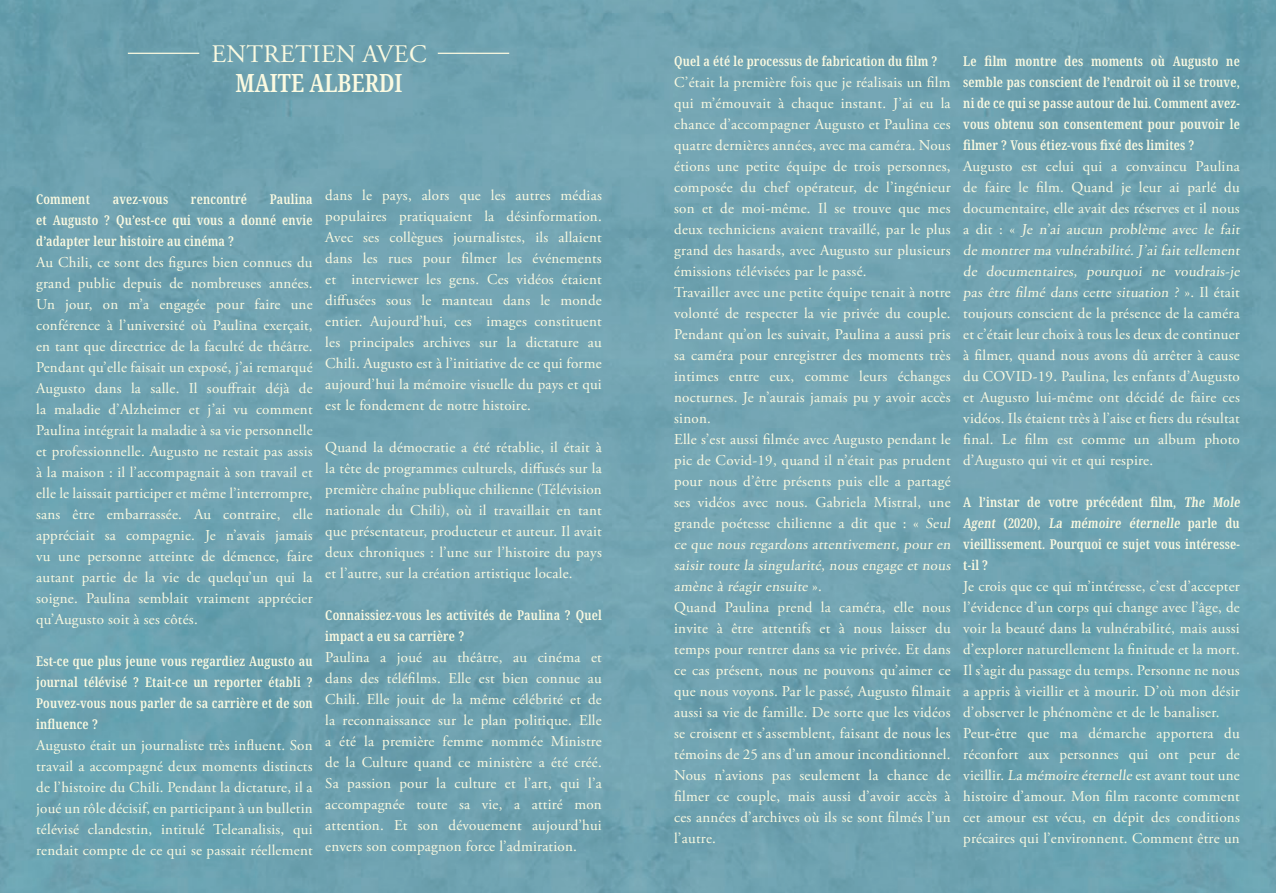
<style>
.page{position:relative;width:1276px;height:893px;background:#fff}
.page>*{position:absolute;margin:0;border:0;box-sizing:border-box;transform-origin:0 0}
.t1{font:25.2px "Adobe Garamond Pro";letter-spacing:.015em;color:#fbfae1}
.t2{font:600 extra-condensed 25.2px "Noto Serif";color:#fbfae1}
.t3{font:15px/21px "Adobe Garamond Pro";letter-spacing:.015em;color:#fbfae1;text-align:justify}
.t4{font:600 extra-condensed 13.5px/21px "Noto Serif";letter-spacing:.015em;color:#fbfae1;text-align:justify}
</style>
<div class="page">
<img style="left:0;top:0;width:1276px;height:893px">
<hr style="left:128px;top:53px;width:71px;height:1px;background:#fbfae1">
<hr style="left:438px;top:53px;width:71px;height:1px;background:#fbfae1">
<h1 class="t1" style="left:211px;top:39px;width:217px">ENTRETIEN AVEC</h1>
<h1 class="t2" style="left:235px;top:65px;width:168px">MAITE ALBERDI</h1>
<p class="t4" style="left:36px;top:189px;width:55px">Comment</p>
<p class="t4" style="left:113px;top:189px;width:57px">avez-vous</p>
<p class="t4" style="left:191px;top:189px;width:58px">rencontré</p>
<p class="t4" style="left:36px;top:189px;width:278px;text-indent:234px">Paulina et Augusto ? Qu’est-ce qui vous a donné envie d’adapter leur histoire au cinéma ?</p>
<p class="t3" style="left:36px;top:252px;width:278px">Au Chili, ce sont des figures bien connues du grand public depuis de nombreuses années.<br>Un jour, on m’a engagée pour faire une conférence à l’université où Paulina exerçait, en tant que directrice de la faculté de théâtre.<br>Pendant qu’elle faisait un exposé, j’ai remarqué Augusto dans la salle. Il souffrait déjà de la maladie d’Alzheimer et j’ai vu comment Paulina intégrait la maladie à sa vie personnelle et professionnelle. Augusto ne restait pas assis à la maison : il l’accompagnait à son travail et elle le laissait participer et même l’interrompre, sans être embarrassée. Au contraire, elle appréciait sa compagnie. Je n’avais jamais vu une personne atteinte de démence, faire autant partie de la vie de quelqu’un qui la soigne. Paulina semblait vraiment apprécier qu’Augusto soit à ses côtés.</p>
<p class="t4" style="left:36px;top:651px;width:278px">Est-ce que plus jeune vous regardiez Augusto au journal télévisé ? Etait-ce un reporter établi ?<br>Pouvez-vous nous parler de sa carrière et de son influence ?</p>
<p class="t3" style="left:36px;top:735px;width:278px">Augusto était un journaliste très influent. Son travail a accompagné deux moments distincts de l’histoire du Chili. Pendant la dictature, il a joué un rôle décisif, en participant à un bulletin télévisé clandestin, intitulé Teleanalisis, qui rendait compte de ce qui se passait réellement</p>
<p class="t3" style="left:325px;top:185px;width:278px">dans le pays, alors que les autres médias populaires pratiquaient la désinformation.<br>Avec ses collègues journalistes, ils allaient dans les rues pour filmer les événements et interviewer les gens. Ces vidéos étaient diffusées sous le manteau dans le monde entier. Aujourd’hui, ces images constituent les principales archives sur la dictature au Chili. Augusto est à l’initiative de ce qui forme aujourd’hui la mémoire visuelle du pays et qui est le fondement de notre histoire.</p>
<p class="t3" style="left:325px;top:437px;width:278px">Quand la démocratie a été rétablie, il était à la tête de programmes culturels, diffusés sur la première chaîne publique chilienne (Télévision nationale du Chili), où il travaillait en tant que présentateur, producteur et auteur. Il avait deux chroniques : l’une sur l’histoire du pays et l’autre, sur la création artistique locale.</p>
<p class="t4" style="left:325px;top:605px;width:278px">Connaissiez-vous les activités de Paulina ? Quel impact a eu sa carrière ?</p>
<p class="t3" style="left:325px;top:647px;width:278px">Paulina a joué au théâtre, au cinéma et dans des téléfilms. Elle est bien connue au Chili. Elle jouit de la même célébrité et de la reconnaissance sur le plan politique. Elle a été la première femme nommée Ministre de la Culture quand ce ministère a été créé.<br>Sa passion pour la culture et l’art, qui l’a accompagnée toute sa vie, a attiré mon attention. Et son dévouement aujourd’hui envers son compagnon force l’admiration.</p>
<p class="t4" style="left:674px;top:51px;width:265px">Quel a été le processus de fabrication du film ?</p>
<p class="t3" style="left:674px;top:72px;width:280px;text-align:left">C’était la première fois que je réalisais un film qui m’émouvait à chaque instant. J’ai eu la chance d’accompagner Augusto et Paulina ces quatre dernières années, avec ma caméra. Nous étions une petite équipe de trois personnes, composée du chef opérateur, de l’ingénieur son et de moi-même. Il se trouve que mes deux techniciens avaient travaillé, par le plus grand des hasards, avec Augusto sur plusieurs émissions télévisées par le passé.<br>Travailler avec une petite équipe tenait à notre volonté de respecter la vie privée du couple.<br>Pendant qu’on les suivait, Paulina a aussi pris sa caméra pour enregistrer des moments très intimes entre eux, comme leurs échanges nocturnes. Je n’aurais jamais pu y avoir accès sinon.<br>Elle s’est aussi filmée avec Augusto pendant le pic de Covid-19, quand il n’était pas prudent pour nous d’être présents puis elle a partagé ses vidéos avec nous. Gabriela Mistral, une grande poétesse chilienne a dit que : « Seul ce que nous regardons attentivement, pour en saisir toute la singularité, nous engage et nous amène à réagir ensuite » .<br>Quand Paulina prend la caméra, elle nous invite à être attentifs et à nous laisser du temps pour rentrer dans sa vie privée. Et dans ce cas présent, nous ne pouvons qu’aimer ce que nous voyons. Par le passé, Augusto filmait aussi sa vie de famille. De sorte que les vidéos se croisent et s’assemblent, faisant de nous les témoins de 25 ans d’un amour inconditionnel.<br>Nous n’avions pas seulement la chance de filmer ce couple, mais aussi d’avoir accès à ces années d’archives où ils se sont filmés l’un l’autre.</p>
<p class="t4" style="left:963px;top:51px;width:278px">Le film montre des moments où Augusto ne semble pas conscient de l’endroit où il se trouve, ni de ce qui se passe autour de lui. Comment avez&shy;vous obtenu son consentement pour pouvoir le filmer ? Vous étiez-vous fixé des limites ?</p>
<p class="t3" style="left:963px;top:156px;width:280px;text-align:left">Augusto est celui qui a convaincu Paulina de faire le film. Quand je leur ai parlé du documentaire, elle avait des réserves et il nous a d i t : « Je n’ai aucun problème avec le fait de montrer ma vulnérabilité. J ’ai fait tellement de documentaires, pourquoi ne voudrais-j e pas être filmé dans cette situation ? » . Il é t a i t toujours conscient de la présence de la caméra et c’était leur choix à tous les deux de continuer à filmer, quand nous avons dû arrêter à cause du COVID-19. Paulina, les enfants d’Augusto et Augusto lui-même ont décidé de faire ces vidéos. Ils étaient très à l’aise et fiers du résultat final. Le film est comme un album photo d’Augusto qui vit et qui respire.</p>
<p class="t4" style="left:963px;top:492px;width:280px;text-align:left">A l’instar de votre précédent film, The Mole Agent ( 2 0 2 0 ) , La mémoire éternelle p a r l e d u vieillissement. Pourquoi ce sujet vous intéresse&shy;t-il ?</p>
<p class="t3" style="left:963px;top:576px;width:278px;text-align:left">Je crois que ce qui m’intéresse, c’est d’accepter l’évidence d’un corps qui change avec l’âge, de voir la beauté dans la vulnérabilité, mais aussi d’explorer naturellement la finitude et la mort.<br>Il s’agit du passage du temps. Personne ne nous a appris à vieillir et à mourir. D’où mon désir d’observer le phénomène et de le banaliser.<br>Peut-être que ma démarche apportera du réconfort aux personnes qui ont peur de vieillir. La mémoire éternelle est avant tout une histoire d’amour. Mon film raconte comment cet amour est vécu, en dépit des conditions précaires qui l’environnent. Comment être un</p>
</div>
